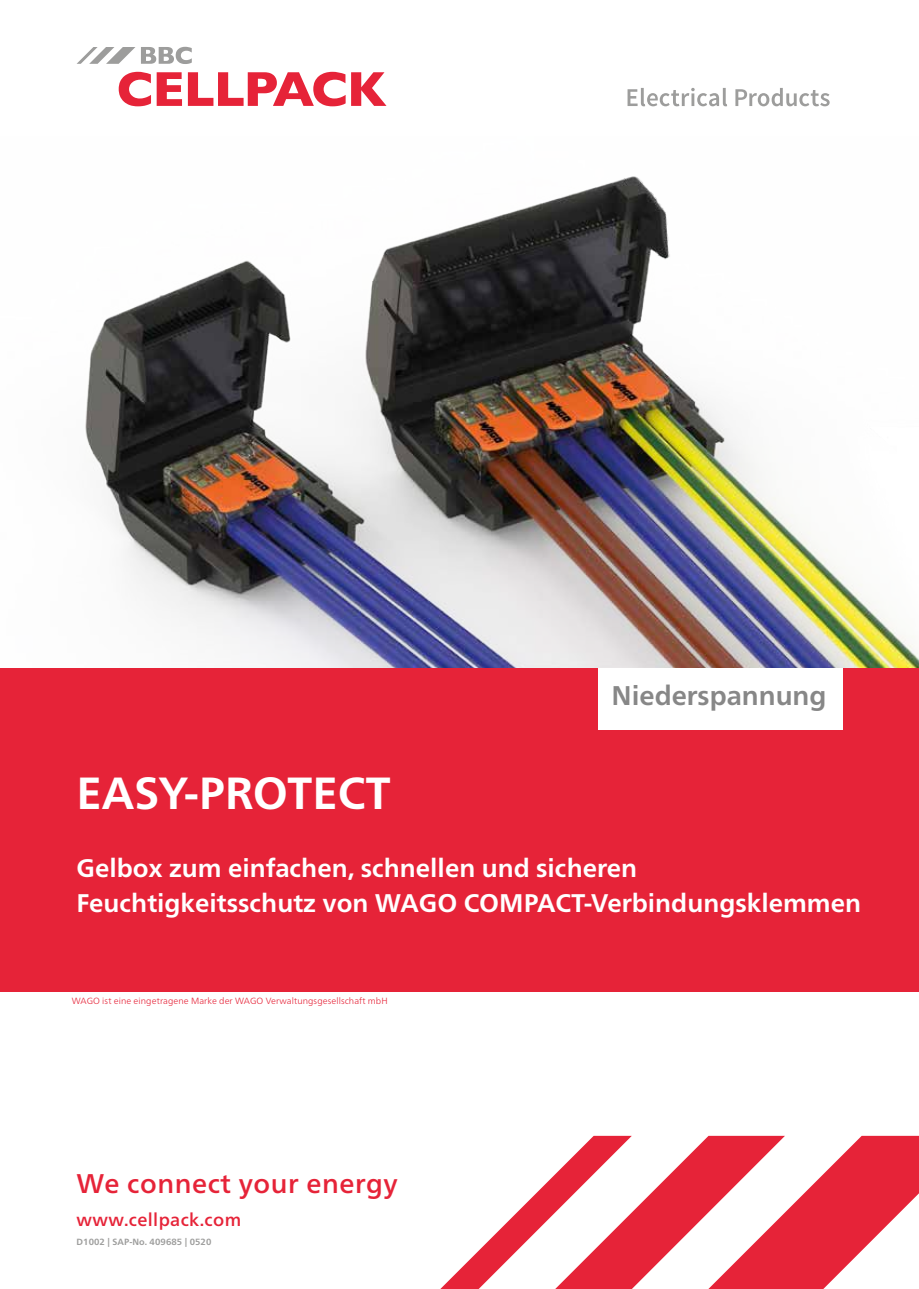
<style>
.page{position:relative;width:919px;height:1289px;background:#fff}
.page>*{position:absolute;margin:0;border:0;box-sizing:border-box;transform-origin:0 0}
.t1{font:700 45px "Frutiger Neue LTW1 G";color:#fff}
.t2{font:500 27px "Frutiger Neue LTW1 G";letter-spacing:.02em;color:#e62338}
.t3{font:700 27px "Frutiger Neue LTW1 G";color:#878787}
.t4{font:700 25.5px/34.5px "Frutiger Neue LTW1 G";color:#fff}
.t5{font:500 18px "Frutiger Neue LTW1 G";letter-spacing:.02em;color:#e62338}
.t6{font:300 9px "Frutiger Neue LTW1 G";letter-spacing:.01em;color:#e62338}
.t7{font:700 9px "Frutiger Neue LTW1 G";letter-spacing:.01em;color:#9d9d9c}
</style>
<div class="page">
<svg style="left:119px;top:72px;width:32px;height:34px"></svg>
<svg style="left:157px;top:72px;width:25px;height:34px"></svg>
<svg style="left:188px;top:72px;width:157px;height:34px"></svg>
<svg style="left:351px;top:72px;width:35px;height:34px"></svg>
<svg style="left:77px;top:47px;width:58px;height:17px"></svg>
<svg style="left:141px;top:47px;width:51px;height:17px"></svg>
<svg style="left:627px;top:88px;width:100px;height:18px"></svg>
<svg style="left:735px;top:88px;width:94px;height:18px"></svg>
<div style="left:0;top:668px;width:918px;height:323px;background:#e62338"></div>
<svg style="left:441px;top:1135px;width:477px;height:153px"></svg>
<div style="left:597px;top:668px;width:245px;height:61px;background:#fff"></div>
<img style="left:85px;top:176px;width:833px;height:492px">
<h1 class="t1" style="left:77px;top:760px;width:316px">EASY-PROTECT</h1>
<p class="t3" style="left:611px;top:676px;width:216px">Niederspannung</p>
<p class="t4" style="left:77px;top:849px;width:786px">Gelbox zum einfachen, schnellen und sicheren<br>Feuchtigkeitsschutz von WAGO COMPACT-Verbindungsklemmen</p>
<p class="t6" style="left:72px;top:994px;width:317px">WAGO ist eine eingetragene Marke der WAGO Verwaltungsgesellschaft mbH</p>
<p class="t2" style="left:77px;top:1163px;width:323px">We connect your energy</p>
<p class="t5" style="left:77px;top:1205px;width:166px">www.cellpack.com</p>
<p class="t7" style="left:77px;top:1235px;width:136px">D1002 | SAP-No. 409685 | 0520</p>
</div>
